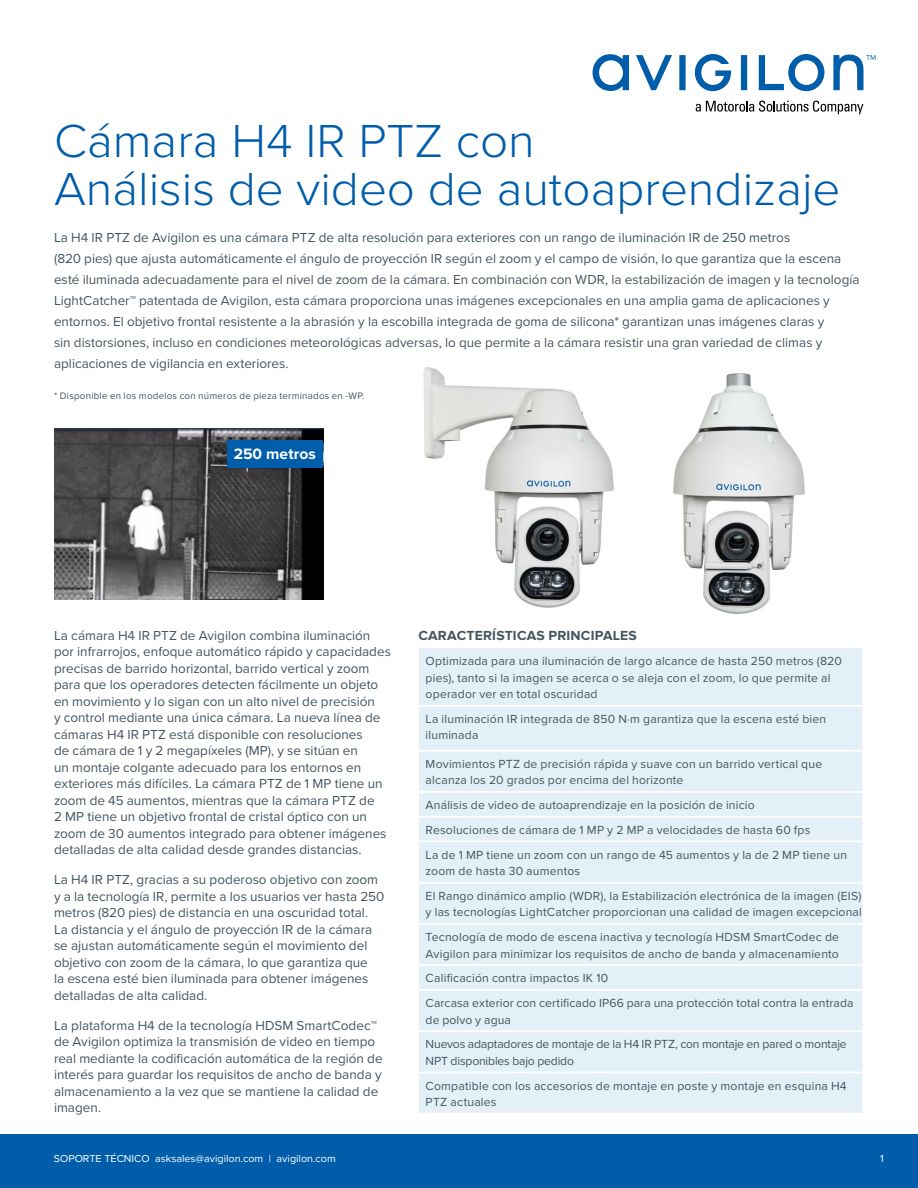
<style>
.page{position:relative;width:918px;height:1188px;background:#fff}
.page>*{position:absolute;margin:0;border:0;box-sizing:border-box;transform-origin:0 0}
.t1{font:300 48px/48px "Proxima Nova";color:#005daa}
.t2{font:700 15.6px "Proxima Nova";letter-spacing:.005em;color:#fff}
.t3{font:700 13.65px "Proxima Nova";letter-spacing:.015em;color:#455560}
.t4{font:13.5px/16.5px "Proxima Nova";color:#455560}
.t5{font:12.15px/24.8px "Proxima Nova";letter-spacing:.015em;color:#455560}
.t6{font:12.15px/24.8px "Proxima Nova";letter-spacing:-.015em;color:#455560}
.t7{font:10.5px "Proxima Nova";color:#fff}
.t8{font:9.75px "Proxima Nova";letter-spacing:.025em;color:#455560}
</style>
<div class="page">
<div style="left:0;top:1134px;width:918px;height:54px;background:#005daa"></div>
<svg style="left:593px;top:54px;width:282px;height:37px"></svg>
<svg style="left:696px;top:101px;width:167px;height:13px"></svg>
<img style="left:423px;top:367px;width:191px;height:241px">
<img style="left:673px;top:373px;width:132px;height:241px">
<div style="left:419px;top:648px;width:443px;height:465px;background:#e3f0f7"></div>
<hr style="left:419px;top:705px;width:443px;height:2px;background:#fff">
<hr style="left:419px;top:750px;width:443px;height:2px;background:#fff">
<hr style="left:419px;top:791px;width:443px;height:2px;background:#fff">
<hr style="left:419px;top:816px;width:443px;height:2px;background:#fff">
<hr style="left:419px;top:841px;width:443px;height:1px;background:#fff">
<hr style="left:419px;top:882px;width:443px;height:2px;background:#fff">
<hr style="left:419px;top:923px;width:443px;height:2px;background:#fff">
<hr style="left:419px;top:964px;width:443px;height:2px;background:#fff">
<hr style="left:419px;top:989px;width:443px;height:2px;background:#fff">
<hr style="left:419px;top:1030px;width:443px;height:2px;background:#fff">
<hr style="left:419px;top:1072px;width:443px;height:1px;background:#fff">
<img style="left:54px;top:428px;width:269px;height:172px">
<div style="left:228px;top:441px;width:95px;height:27px;background:#005daa"></div>
<h1 class="t1" style="left:54px;top:118px;width:788px">Cámara H4 IR PTZ con<br>Análisis de video de autoaprendizaje</h1>
<p class="t4" style="left:54px;top:227px;width:807px;line-height:21px">La H4 IR PTZ de Avigilon es una cámara PTZ de alta resolución para exteriores con un rango de iluminación IR de 250 metros<br>(820 pies) que ajusta automáticamente el ángulo de proyección IR según el zoom y el campo de visión, lo que garantiza que la escena esté iluminada adecuadamente para el nivel de zoom de la cámara. En combinación con WDR, la estabilización de imagen y la tecnología LightCatcher™ patentada de Avigilon, esta cámara proporciona unas imágenes excepcionales en una amplia gama de aplicaciones y entornos. El objetivo frontal resistente a la abrasión y la escobilla integrada de goma de silicona* garantizan unas imágenes claras y<br>sin distorsiones, incluso en condiciones meteorológicas adversas, lo que permite a la cámara resistir una gran variedad de climas y aplicaciones de vigilancia en exteriores.</p>
<p class="t8" style="left:54px;top:390px;width:312px">* Disponible en los modelos con números de pieza terminados en -WP.</p>
<p class="t2" style="left:234px;top:445px;width:84px">250 metros</p>
<p class="t4" style="left:54px;top:627px;width:338px">La cámara H4 IR PTZ de Avigilon combina iluminación por infrarrojos, enfoque automático rápido y capacidades precisas de barrido horizontal, barrido vertical y zoom para que los operadores detecten fácilmente un objeto en movimiento y lo sigan con un alto nivel de precisión<br>y control mediante una única cámara. La nueva línea de cámaras H4 IR PTZ está disponible con resoluciones<br>de cámara de 1 y 2 megapíxeles (MP), y se sitúan en<br>un montaje colgante adecuado para los entornos en exteriores más difíciles. La cámara PTZ de 1 MP tiene un zoom de 45 aumentos, mientras que la cámara PTZ de<br>2 MP tiene un objetivo frontal de cristal óptico con un zoom de 30 aumentos integrado para obtener imágenes detalladas de alta calidad desde grandes distancias.</p>
<p class="t4" style="left:54px;top:872px;width:332px">La H4 IR PTZ, gracias a su poderoso objetivo con zoom y a la tecnología IR, permite a los usuarios ver hasta 250 metros (820 pies) de distancia en una oscuridad total.<br>La distancia y el ángulo de proyección IR de la cámara se ajustan automáticamente según el movimiento del objetivo con zoom de la cámara, lo que garantiza que<br>la escena esté bien iluminada para obtener imágenes detalladas de alta calidad.</p>
<p class="t4" style="left:54px;top:1017px;width:330px">La plataforma H4 de la tecnología HDSM SmartCodec™ de Avigilon optimiza la transmisión de video en tiempo real mediante la codificación automática de la región de interés para guardar los requisitos de ancho de banda y almacenamiento a la vez que se mantiene la calidad de imagen.</p>
<p class="t3" style="left:418px;top:628px;width:220px">CARACTERÍSTICAS PRINCIPALES</p>
<p class="t5" style="left:426px;top:653px;width:418px;line-height:16.5px">Optimizada para una iluminación de largo alcance de hasta 250 metros (820 pies), tanto si la imagen se acerca o se aleja con el zoom, lo que permite al operador ver en total oscuridad</p>
<p class="t5" style="left:426px;top:711px;width:402px;line-height:16.5px">La iluminación IR integrada de 850 N·m garantiza que la escena esté bien iluminada</p>
<p class="t5" style="left:426px;top:756px;width:398px;line-height:16.5px">Movimientos PTZ de precisión rápida y suave con un barrido vertical que alcanza los 20 grados por encima del horizonte</p>
<p class="t5" style="left:426px;top:793px;width:423px">Análisis de video de autoaprendizaje en la posición de inicio<br>Resoluciones de cámara de 1 MP y 2 MP a velocidades de hasta 60 fps<br>La de 1 MP tiene un zoom con un rango de 45 aumentos y la de 2 MP tiene un</p>
<p class="t5" style="left:426px;top:859px;width:437px">zoom de hasta 30 aumentos<br>El Rango dinámico amplio (WDR), la Estabilización electrónica de la imagen (EIS)</p>
<p class="t5" style="left:426px;top:900px;width:438px">y las tecnologías LightCatcher proporcionan una calidad de imagen excepcional<br>Tecnología de modo de escena inactiva y tecnología HDSM SmartCodec de</p>
<p class="t5" style="left:426px;top:941px;width:429px">Avigilon para minimizar los requisitos de ancho de banda y almacenamiento<br>Calificación contra impactos IK 10<br>Carcasa exterior con certificado IP66 para una protección total contra la entrada</p>
<p class="t6" style="left:426px;top:1007px;width:423px">de polvo y agua<br>Nuevos adaptadores de montaje de la H4 IR PTZ, con montaje en pared o montaje</p>
<p class="t5" style="left:426px;top:1049px;width:423px">NPT disponibles bajo pedido<br>Compatible con los accesorios de montaje en poste y montaje en esquina H4</p>
<p class="t5" style="left:426px;top:1090px;width:72px">PTZ actuales</p>
<p class="t7" style="left:54px;top:1152px;width:284px">SOPORTE TÉCNICO asksales@avigilon.com | avigilon.com</p>
<p class="t7" style="left:880px;top:1152px;width:5px">1</p>
</div>
